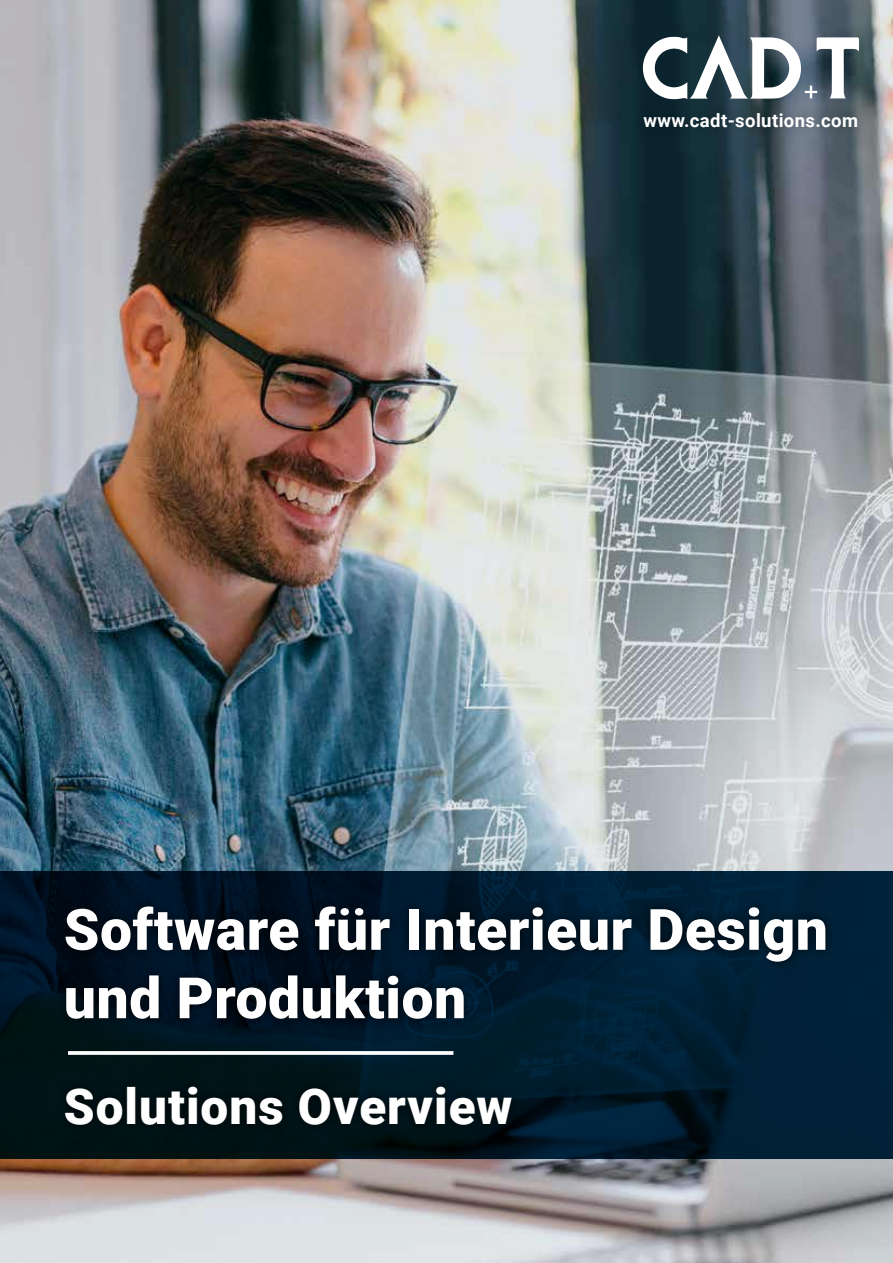
<style>
.page{position:relative;width:893px;height:1263px;background:#fff}
.page>*{position:absolute;margin:0;border:0;box-sizing:border-box;transform-origin:0 0}
.t1{font:900 57px/68.4px "Roboto";letter-spacing:.01em;color:#fff}
.t2{font:900 49.5px "Roboto";letter-spacing:.02em;color:#fff}
.t3{font:700 18.6px "Roboto";letter-spacing:.02em;color:#fff}
</style>
<div class="page">
<img style="left:0;top:0;width:893px;height:1263px">
<svg style="left:637px;top:35px;width:222px;height:65px"></svg>
<div style="left:632px;top:101px;width:238px;height:38px;background:#000;opacity:.25"></div>
<svg style="left:0;top:872px;width:893px;height:287px;background:#001a2a"></svg>
<div style="left:55px;top:1076px;width:467px;height:58px;background:#000;opacity:.75"></div>
<div style="left:56px;top:896px;width:780px;height:133px;background:#000;opacity:.75"></div>
<svg style="left:68px;top:1051px;width:385px;height:4px"></svg>
<p class="t3" style="left:643px;top:107px;width:216px">www.cadt-solutions.com</p>
<p class="t1" style="left:64px;top:893px;width:766px">Software für Interieur Design und Produktion</p>
<p class="t2" style="left:64px;top:1071px;width:450px">Solutions Overview</p>
</div>
